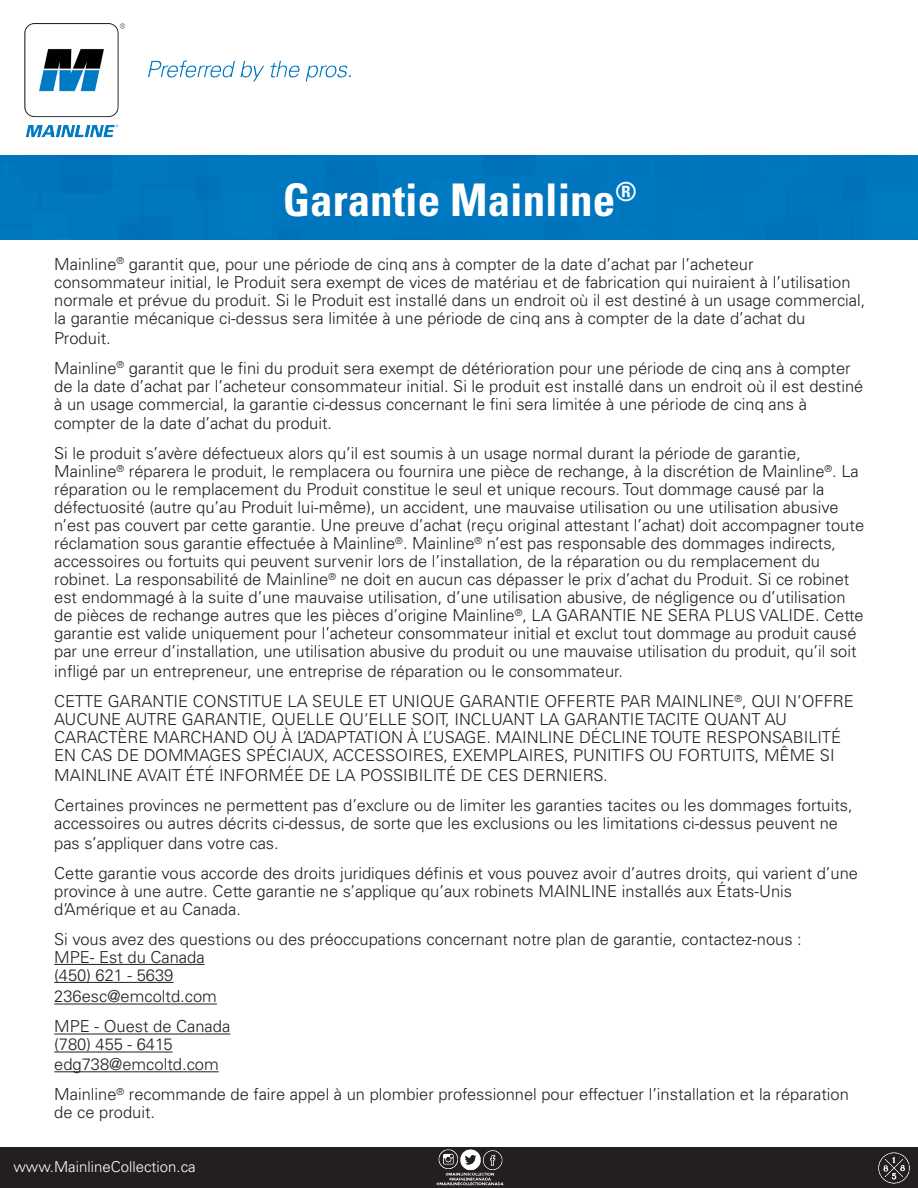
<style>
.page{position:relative;width:918px;height:1188px;background:#fff}
.page>*{position:absolute;margin:0;border:0;box-sizing:border-box;transform-origin:0 0}
.t1{font:700 condensed 45px "Univers LT Std";color:#fff}
.t2{font:300 16.5px/18px "Univers LT Std";color:#231f20}
.t3{font:300 15px "Univers LT Std";color:#fff}
</style>
<div class="page">
<div style="left:0;top:156px;width:918px;height:83px;background:#0076be"></div>
<img style="left:25px;top:23px;width:325px;height:115px">
<div style="left:0;top:1147px;width:918px;height:41px;background:#231f20"></div>
<img style="left:878px;top:1152px;width:32px;height:31px">
<img style="left:436px;top:1149px;width:68px;height:37px">
<hr style="left:54px;top:964px;width:151px;height:1px;background:#231f20">
<hr style="left:54px;top:982px;width:120px;height:1px;background:#231f20">
<hr style="left:54px;top:1004px;width:163px;height:1px;background:#231f20">
<hr style="left:54px;top:1034px;width:176px;height:1px;background:#231f20">
<hr style="left:54px;top:1052px;width:119px;height:1px;background:#231f20">
<hr style="left:54px;top:1071px;width:165px;height:1px;background:#231f20">
<p class="t1" style="left:283px;top:172px;width:356px">Garantie Mainline<sup>®</sup></p>
<p class="t2" style="left:54px;top:255px;width:701px">Mainline<sup>®</sup> garantit que, pour une période de cinq ans à compter de la date d’achat par l’acheteur</p>
<p class="t2" style="left:54px;top:273px;width:813px">consommateur initial, le Produit sera exempt de vices de matériau et de fabrication qui nuiraient à l’utilisation normale et prévue du produit. Si le Produit est installé dans un endroit où il est destiné à un usage commercial, la garantie mécanique ci-dessus sera limitée à une période de cinq ans à compter de la date d’achat du</p>
<p class="t2" style="left:54px;top:329px;width:58px">Produit.</p>
<p class="t2" style="left:54px;top:359px;width:811px">Mainline<sup>®</sup> garantit que le fini du produit sera exempt de détérioration pour une période de cinq ans à compter de la date d’achat par l’acheteur consommateur initial. Si le produit est installé dans un endroit où il est destiné à un usage commercial, la garantie ci-dessus concernant le fini sera limitée à une période de cinq ans à</p>
<p class="t2" style="left:54px;top:415px;width:279px">compter de la date d’achat du produit.</p>
<p class="t2" style="left:54px;top:445px;width:748px">Si le produit s’avère défectueux alors qu’il est soumis à un usage normal durant la période de garantie,</p>
<p class="t2" style="left:54px;top:463px;width:806px">Mainline<sup>®</sup> réparera le produit, le remplacera ou fournira une pièce de rechange, à la discrétion de Mainline<sup>®</sup>. La réparation ou le remplacement du Produit constitue le seul et unique recours. Tout dommage causé par la</p>
<p class="t2" style="left:54px;top:499px;width:811px">défectuosité (autre qu’au Produit lui-même), un accident, une mauvaise utilisation ou une utilisation abusive n’est pas couvert par cette garantie. Une preuve d’achat (reçu original attestant l’achat) doit accompagner toute réclamation sous garantie effectuée à Mainline<sup>®</sup>. Mainline<sup>®</sup> n’est pas responsable des dommages indirects, accessoires ou fortuits qui peuvent survenir lors de l’installation, de la réparation ou du remplacement du robinet. La responsabilité de Mainline<sup>®</sup> ne doit en aucun cas dépasser le prix d’achat du Produit. Si ce robinet est endommagé à la suite d’une mauvaise utilisation, d’une utilisation abusive, de négligence ou d’utilisation de pièces de rechange autres que les pièces d’origine Mainline<sup>®</sup>, LA GARANTIE NE SERA PLUS VALIDE. Cette garantie est valide uniquement pour l’acheteur consommateur initial et exclut tout dommage au produit causé par une erreur d’installation, une utilisation abusive du produit ou une mauvaise utilisation du produit, qu’il soit</p>
<p class="t2" style="left:54px;top:662px;width:570px">infligé par un entrepreneur, une entreprise de réparation ou le consommateur.</p>
<p class="t2" style="left:54px;top:692px;width:801px">CETTE GARANTIE CONSTITUE LA SEULE ET UNIQUE GARANTIE OFFERTE PAR MAINLINE<sup>®</sup>, QUI N’OFFRE</p>
<p class="t2" style="left:54px;top:710px;width:734px">AUCUNE AUTRE GARANTIE, QUELLE QU’ELLE SOIT, INCLUANT LA GARANTIE TACITE QUANT AU</p>
<p class="t2" style="left:54px;top:728px;width:788px">CARACTÈRE MARCHAND OU À L’ADAPTATION À L’USAGE. MAINLINE DÉCLINE TOUTE RESPONSABILITÉ<br>EN CAS DE DOMMAGES SPÉCIAUX, ACCESSOIRES, EXEMPLAIRES, PUNITIFS OU FORTUITS, MÊME SI</p>
<p class="t2" style="left:54px;top:766px;width:555px">MAINLINE AVAIT ÉTÉ INFORMÉE DE LA POSSIBILITÉ DE CES DERNIERS.</p>
<p class="t2" style="left:54px;top:796px;width:800px">Certaines provinces ne permettent pas d’exclure ou de limiter les garanties tacites ou les dommages fortuits,</p>
<p class="t2" style="left:54px;top:813px;width:785px;line-height:19.8px">accessoires ou autres décrits ci-dessus, de sorte que les exclusions ou les limitations ci-dessus peuvent ne pas s’appliquer dans votre cas.</p>
<p class="t2" style="left:54px;top:864px;width:805px">Cette garantie vous accorde des droits juridiques définis et vous pouvez avoir d’autres droits, qui varient d’une</p>
<p class="t2" style="left:54px;top:882px;width:739px">province à une autre. Cette garantie ne s’applique qu’aux robinets MAINLINE installés aux États-Unis d’Amérique et au Canada.</p>
<p class="t2" style="left:54px;top:930px;width:749px">Si vous avez des questions ou des préoccupations concernant notre plan de garantie, contactez-nous :</p>
<p class="t2" style="left:54px;top:948px;width:152px">MPE- Est du Canada</p>
<p class="t2" style="left:54px;top:966px;width:121px">(450) 621 - 5639</p>
<p class="t2" style="left:54px;top:988px;width:164px">236esc@emcoltd.com</p>
<p class="t2" style="left:54px;top:1018px;width:178px">MPE - Ouest de Canada</p>
<p class="t2" style="left:54px;top:1036px;width:120px">(780) 455 - 6415</p>
<p class="t2" style="left:54px;top:1055px;width:166px">edg738@emcoltd.com</p>
<p class="t2" style="left:54px;top:1085px;width:796px">Mainline<sup>®</sup> recommande de faire appel à un plombier professionnel pour effectuer l’installation et la réparation</p>
<p class="t2" style="left:54px;top:1103px;width:102px">de ce produit.</p>
<p class="t3" style="left:14px;top:1158px;width:184px">www.MainlineCollection.ca</p>
</div>
